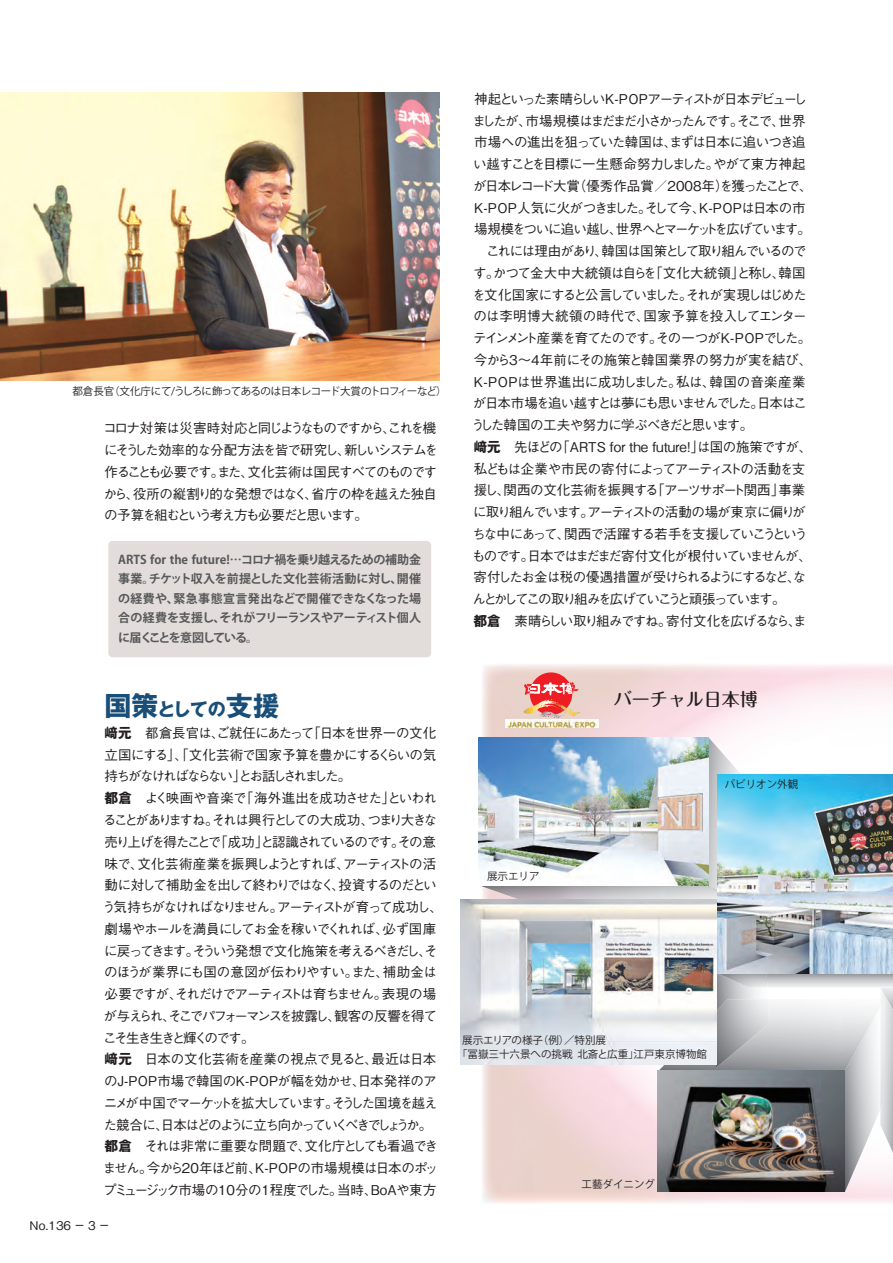
<style>
.page{position:relative;width:893px;height:1263px;background:#fff}
.page>*{position:absolute;margin:0;border:0;box-sizing:border-box;transform-origin:0 0}
.t1{font:700 27px "Gothic MB101 Pro";color:#184e78}
.t2{font:500 18px "Maru Fo Pro";color:#231f20}
.t3{font:500 13.5px/21.8px "Gothic BBB Pro";letter-spacing:-.095em;color:#231f20}
.t4{font:700 12px/19.5px "Koz Go Pro";letter-spacing:-.055em;color:#57585a;text-align:justify}
.t5{font:500 12px "Gothic BBB Pro";color:#231f20}
.t6{font:10.5px/13.5px "Koz Go Pro";color:#231f20}
.t7{font:10.5px "Koz Go Pro";letter-spacing:-.045em;color:#231f20}
.s1{font-size:18px}
.s2{font-family:"Gothic MB101 Pro";font-weight:700}
</style>
<div class="page">
<img style="left:481px;top:664px;width:360px;height:310px">
<img style="left:841px;top:665px;width:52px;height:538px">
<img style="left:482px;top:1065px;width:256px;height:138px">
<svg style="left:523px;top:672px;width:58px;height:47px;background:#eb8c84"></svg>
<img style="left:506px;top:720px;width:93px;height:8px">
<img style="left:768px;top:974px;width:125px;height:13px">
<div style="left:108px;top:541px;width:323px;height:116px;background:#e2ddda;border-radius:4px"></div>
<img style="left:709px;top:738px;width:37px;height:170px">
<img style="left:481px;top:885px;width:228px;height:15px">
<img style="left:709px;top:885px;width:8px;height:22px">
<img style="left:845px;top:1070px;width:35px;height:122px">
<img style="left:716px;top:908px;width:52px;height:91px">
<img style="left:659px;top:999px;width:221px;height:71px">
<img style="left:716px;top:999px;width:53px;height:69px">
<img style="left:880px;top:987px;width:13px;height:166px">
<img style="left:880px;top:1006px;width:4px;height:104px">
<img style="left:881px;top:988px;width:12px;height:21px">
<svg style="left:880px;top:987px;width:6px;height:19px"></svg>
<img style="left:0;top:92px;width:439px;height:289px">
<img style="left:460px;top:900px;width:256px;height:165px">
<img style="left:479px;top:738px;width:230px;height:147px">
<img style="left:717px;top:775px;width:176px;height:198px">
<img style="left:658px;top:1070px;width:187px;height:122px">
<p class="t7" style="left:72px;top:384px;width:376px">都倉長官（文化庁にて/うしろに飾ってあるのは日本レコード大賞のトロフィーなど）</p>
<p class="t3" style="left:103px;top:416px;width:336px;text-align:justify">コロナ対策は災害時対応と同じようなものですから、これを機にそうした効率的な分配方法を皆で研究し、新しいシステムを作ることも必要です。また、文化芸術は国民すべてのものですから、役所の縦割り的な発想ではなく、省庁の枠を越えた独自の予算を組むという考え方も必要だと思います。</p>
<p class="t4" style="left:118px;top:550px;width:305px">ARTS for the future!…コロナ禍を乗り越えるための補助金事業。チケット収入を前提とした文化芸術活動に対し、開催の経費や、緊急事態宣言発出などで開催できなくなった場合の経費を支援し、それがフリーランスやアーティスト個人に届くことを意図している。</p>
<h1 class="t1" style="left:105px;top:683px;width:177px">国策<span class="s1">としての</span>支援</h1>
<p class="t3" style="left:102px;top:720px;width:342px"><span class="s2">﨑元</span>　都倉長官は、ご就任にあたって「日本を世界一の文化立国にする」、「文化芸術で国家予算を豊かにするくらいの気持ちがなければならない」とお話しされました。<br><span class="s2">都倉</span>　よく映画や音楽で「海外進出を成功させた」といわれることがありますね。それは興行としての大成功、つまり大きな売り上げを得たことで「成功」と認識されているのです。その意味で、文化芸術産業を振興しようとすれば、アーティストの活動に対して補助金を出して終わりではなく、投資するのだという気持ちがなければなりません。アーティストが育って成功し、劇場やホールを満員にしてお金を稼いでくれれば、必ず国庫に戻ってきます。そういう発想で文化施策を考えるべきだし、そのほうが業界にも国の意図が伝わりやすい。また、補助金は必要ですが、それだけでアーティストは育ちません。表現の場が与えられ、そこでパフォーマンスを披露し、観客の反響を得てこそ生き生きと輝くのです。<br><span class="s2">﨑元</span>　日本の文化芸術を産業の視点で見ると、最近は日本のJ-POP市場で韓国のK-POPが幅を効かせ、日本発祥のアニメが中国でマーケットを拡大しています。そうした国境を越えた競合に、日本はどのように立ち向かっていくべきでしょうか。<span class="s2">都倉</span>　それは非常に重要な問題で、文化庁としても看過できません。今から20年ほど前、K-POPの市場規模は日本のポップミュージック市場の10分の1程度でした。当時、BoAや東方</p>
<p class="t5" style="left:30px;top:1215px;width:81px">No.136 一 3 一</p>
<p class="t3" style="left:471px;top:86px;width:343px">神起といった素晴らしいK-POPアーティストが日本デビューしましたが、市場規模はまだまだ小さかったんです。そこで、世界市場への進出を狙っていた韓国は、まずは日本に追いつき追い越すことを目標に一生懸命努力しました。やがて東方神起が日本レコード大賞（優秀作品賞／2008年）を獲ったことで、K-POP人気に火がつきました。そして今、K-POPは日本の市場規模をついに追い越し、世界へとマーケットを広げています。　これには理由があり、韓国は国策として取り組んでいるのです。かつて金大中大統領は自らを「文化大統領」と称し、韓国を文化国家にすると公言していました。それが実現しはじめたのは李明博大統領の時代で、国家予算を投入してエンターテインメント産業を育てたのです。その一つがK-POPでした。今から3～4年前にその施策と韓国業界の努力が実を結び、K-POPは世界進出に成功しました。私は、韓国の音楽産業が日本市場を追い越すとは夢にも思いませんでした。日本はこうした韓国の工夫や努力に学ぶべきだと思います。<br><span class="s2">﨑元</span> 先ほどの「ARTS for the future!」は国の施策ですが、私どもは企業や市民の寄付によってアーティストの活動を支援し、関西の文化芸術を振興する「アーツサポート関西」事業に取り組んでいます。アーティストの活動の場が東京に偏りがちな中にあって、関西で活躍する若手を支援していこうというものです。日本ではまだまだ寄付文化が根付いていませんが、寄付したお金は税の優遇措置が受けられるようにするなど、なんとかしてこの取り組みを広げていこうと頑張っています。<br><span class="s2">都倉</span> 素晴らしい取り組みですね。寄付文化を広げるなら、ま</p>
<h2 class="t2" style="left:614px;top:685px;width:145px">バーチャル日本博</h2>
<p class="t6" style="left:487px;top:870px;width:54px">展示エリア</p>
<p class="t6" style="left:725px;top:777px;width:75px">パビリオン外観</p>
<p class="t6" style="left:457px;top:1034px;width:251px;text-indent:5px">展示エリアの様子（例）／特別展<br>「冨嶽三十六景への挑戦 北斎と広重」江戸東京博物館</p>
<p class="t6" style="left:581px;top:1178px;width:75px">工藝ダイニング</p>
</div>
